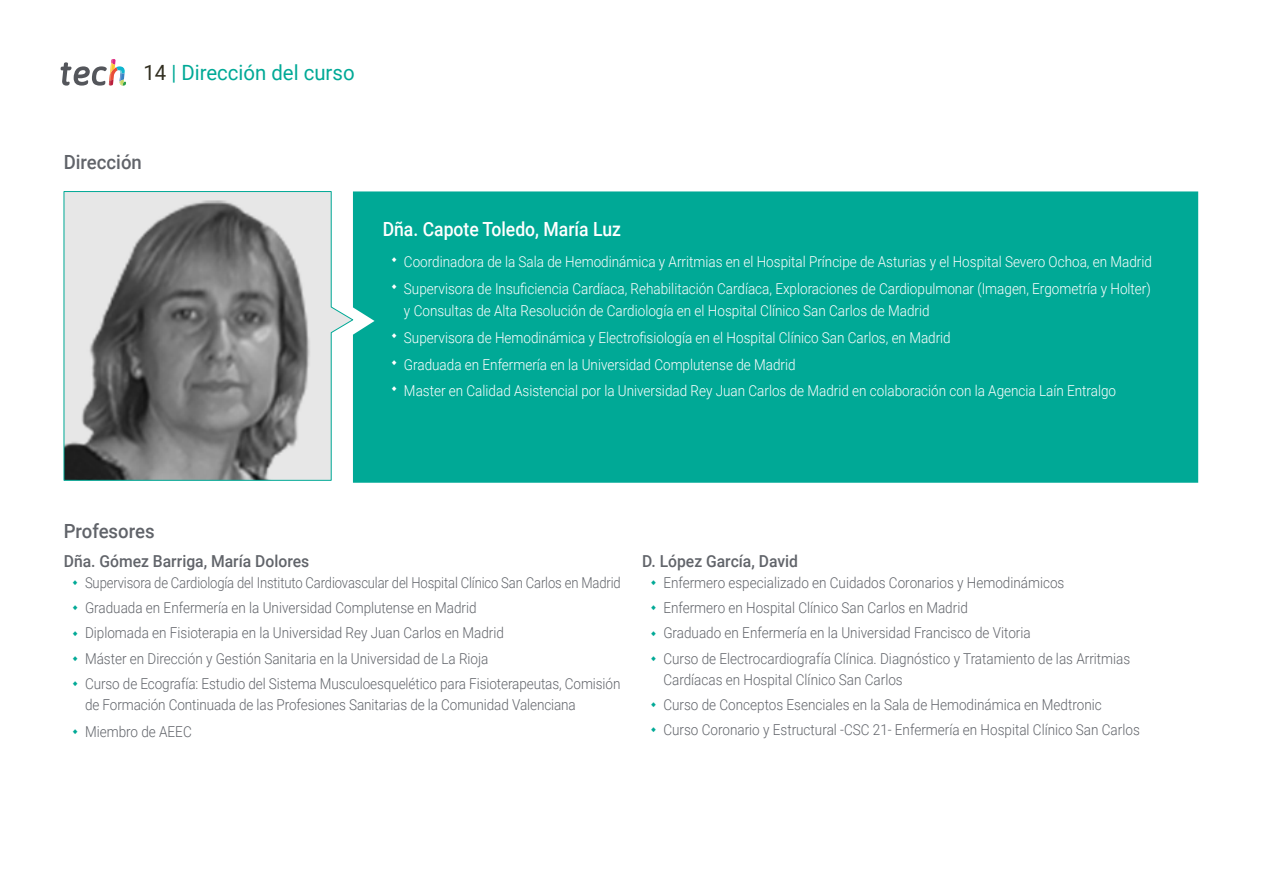
<style>
.page{position:relative;width:1263px;height:893px;background:#fff}
.page>*{position:absolute;margin:0;border:0;box-sizing:border-box;transform-origin:0 0}
.t1{font:21px "Roboto";color:#00a996}
.t2{font:500 19.5px "Roboto";color:#fff;scale:.9 1}
.t3{font:500 19.5px "Roboto";color:#61646a;scale:.95 1}
.t4{font:500 16.5px "Roboto";color:#61646a;scale:.95 1}
.t5{font:300 15px/26.7px "Roboto";color:#fff;scale:.9 1}
.t6{font:300 15px/25.2px "Roboto";color:#61646a;scale:.9 1}
.t7{font:300 15px/25.2px "Roboto";color:#61646a;scale:.87 1}
.s1{color:#312e20}
</style>
<div class="page">
<div style="left:353px;top:191px;width:845px;height:292px;background:#00a996"></div>
<svg style="left:64px;top:191px;width:289px;height:290px"></svg>
<svg style="left:61px;top:59px;width:65px;height:27px"></svg>
<svg style="left:392px;top:257px;width:5px;height:5px"></svg>
<svg style="left:392px;top:284px;width:5px;height:5px"></svg>
<svg style="left:392px;top:333px;width:5px;height:5px"></svg>
<svg style="left:392px;top:360px;width:5px;height:5px"></svg>
<svg style="left:392px;top:386px;width:5px;height:5px"></svg>
<h1 class="t1" style="left:144px;top:57px;width:213px"><span class="s1">14</span> | Dirección del curso</h1>
<h2 class="t3" style="left:64px;top:148px;width:84px">Dirección</h2>
<h2 class="t2" style="left:383px;top:215px;width:266px">Dña. Capote Toledo, María Luz</h2>
<p class="t5" style="left:404px;top:248px;width:832px">Coordinadora de la Sala de Hemodinámica y Arritmias en el Hospital Príncipe de Asturias y el Hospital Severo Ochoa, en Madrid<br>Supervisora de Insuficiencia Cardíaca, Rehabilitación Cardíaca, Exploraciones de Cardiopulmonar (Imagen, Ergometría y Holter)</p>
<p class="t5" style="left:404px;top:297px;width:793px">y Consultas de Alta Resolución de Cardiología en el Hospital Clínico San Carlos de Madrid<br>Supervisora de Hemodinámica y Electrofisiología en el Hospital Clínico San Carlos, en Madrid<br>Graduada en Enfermería en la Universidad Complutense de Madrid<br>Master en Calidad Asistencial por la Universidad Rey Juan Carlos de Madrid en colaboración con la Agencia Laín Entralgo</p>
<h2 class="t3" style="left:64px;top:517px;width:97px">Profesores</h2>
<p class="t4" style="left:64px;top:550px;width:260px">Dña. Gómez Barriga, María Dolores</p>
<p class="t7" style="left:85px;top:569px;width:617px">Supervisora de Cardiología del Instituto Cardiovascular del Hospital Clínico San Carlos en Madrid Graduada en Enfermería en la Universidad Complutense en Madrid<br>Diplomada en Fisioterapia en la Universidad Rey Juan Carlos en Madrid<br>Máster en Dirección y Gestión Sanitaria en la Universidad de La Rioja<br>Curso de Ecografía: Estudio del Sistema Musculoesquelético para Fisioterapeutas, Comisión</p>
<p class="t6" style="left:85px;top:691px;width:547px;line-height:26.7px">de Formación Continuada de las Profesiones Sanitarias de la Comunidad Valenciana<br>Miembro de AEEC</p>
<p class="t4" style="left:642px;top:550px;width:166px">D. López García, David</p>
<p class="t6" style="left:663px;top:569px;width:520px">Enfermero especializado en Cuidados Coronarios y Hemodinámicos<br>Enfermero en Hospital Clínico San Carlos en Madrid<br>Graduado en Enfermería en la Universidad Francisco de Vitoria<br>Curso de Electrocardiografía Clínica. Diagnóstico y Tratamiento de las Arritmias</p>
<p class="t6" style="left:663px;top:666px;width:531px">Cardíacas en Hospital Clínico San Carlos<br>Curso de Conceptos Esenciales en la Sala de Hemodinámica en Medtronic<br>Curso Coronario y Estructural -CSC 21- Enfermería en Hospital Clínico San Carlos</p>
</div>
